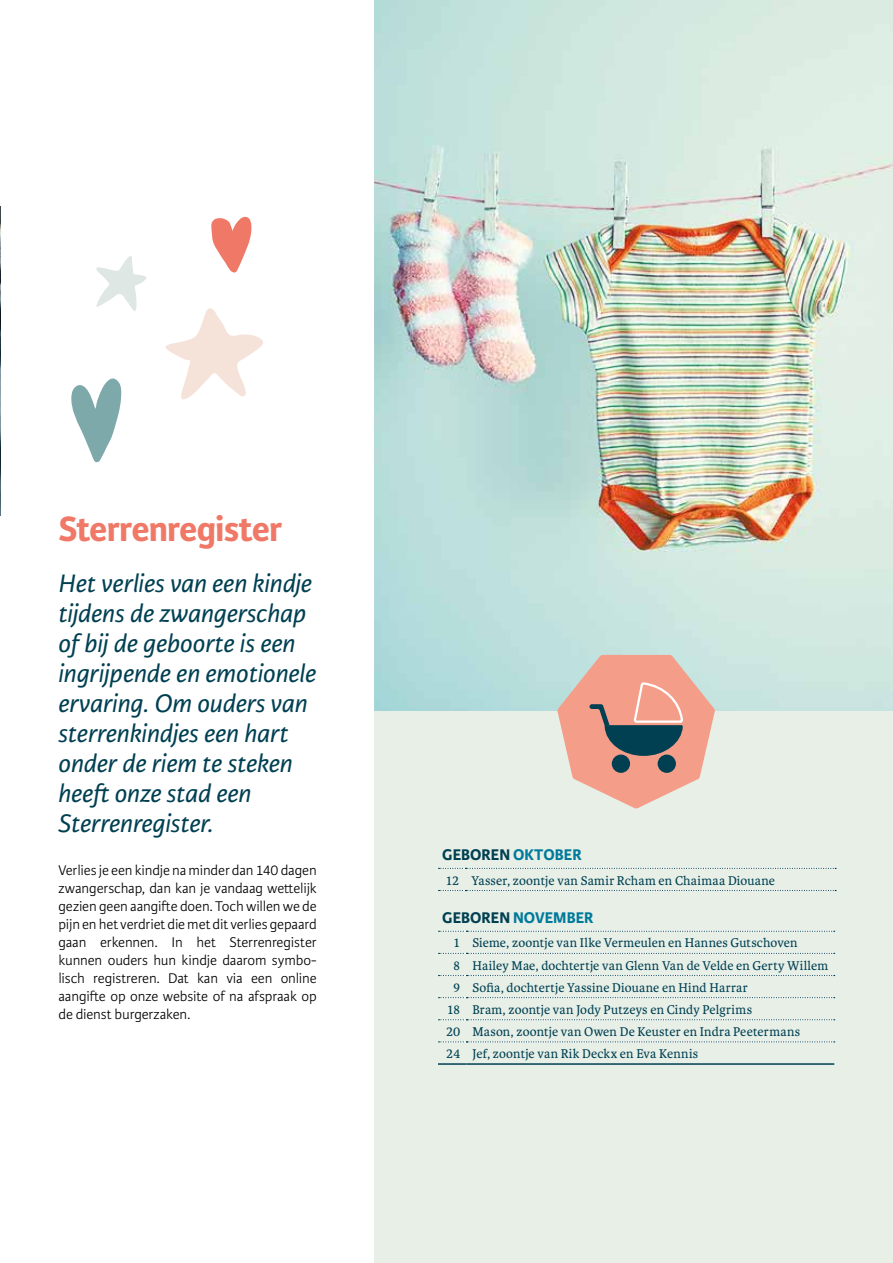
<style>
.page{position:relative;width:893px;height:1263px;background:#fff}
.page>*{position:absolute;margin:0;border:0;box-sizing:border-box;transform-origin:0 0}
.t1{font:700 37.5px "Karmina Sans";letter-spacing:-.025em;color:#ef7966}
.t2{font:italic 27px/30px "Karmina Sans";color:#004052}
.t3{font:700 16.5px "Karmina Sans";letter-spacing:.005em;color:#007a9b}
.t4{font:700 16.5px "Karmina Sans";letter-spacing:.005em;color:#004052}
.t5{font:300 15px/18px "Karmina Sans";letter-spacing:-.01em;color:#000;text-align:justify}
.t6{font:13.5px "Karmina";letter-spacing:.01em;color:#004052}
.s1{color:#007a9b}
.s2{color:#004052}
</style>
<div class="page">
<img style="left:0;top:206px;width:1px;height:309px">
<svg style="left:165px;top:308px;width:98px;height:92px"></svg>
<svg style="left:96px;top:256px;width:51px;height:55px"></svg>
<svg style="left:71px;top:378px;width:51px;height:84px"></svg>
<svg style="left:211px;top:216px;width:41px;height:57px"></svg>
<div style="left:374px;top:0;width:519px;height:1263px;background:#e7efe7"></div>
<img style="left:374px;top:0;width:519px;height:710px">
<svg style="left:439px;top:868px;width:397px;height:1px"></svg>
<svg style="left:439px;top:890px;width:397px;height:1px"></svg>
<svg style="left:439px;top:931px;width:396px;height:1px"></svg>
<svg style="left:439px;top:953px;width:396px;height:1px"></svg>
<svg style="left:439px;top:975px;width:396px;height:1px"></svg>
<svg style="left:439px;top:997px;width:396px;height:1px"></svg>
<svg style="left:439px;top:1019px;width:396px;height:1px"></svg>
<svg style="left:439px;top:1041px;width:396px;height:1px"></svg>
<hr style="left:438px;top:1063px;width:28px;height:2px;background:#004052">
<hr style="left:466px;top:1063px;width:368px;height:2px;background:#004052">
<svg style="left:557px;top:655px;width:158px;height:153px"></svg>
<h1 class="t1" style="left:58px;top:507px;width:225px">Sterrenregister</h1>
<h2 class="t2" style="left:58px;top:569px;width:259px">Het verlies van een kindje tijdens de zwangerschap of bij de geboorte is een ingrijpende en emotionele ervaring. Om ouders van sterrenkindjes een hart onder de riem te steken heeft onze stad een<br>Sterrenregister.</h2>
<p class="t5" style="left:58px;top:862px;width:260px">Verlies je een kindje na minder dan 140 dagen zwangerschap, dan kan je vandaag wettelijk gezien geen aangifte doen. Toch willen we de pijn en het verdriet die met dit verlies gepaard gaan erkennen. In het Sterrenregister kunnen ouders hun kindje daarom symbo&shy;lisch registreren. Dat kan via een online aangifte op onze website of na afspraak op de dienst burgerzaken.</p>
<p class="t4" style="left:442px;top:845px;width:141px">GEBOREN <span class="s1">OKTOBER</span></p>
<p class="t6" style="left:445px;top:873px;width:331px">12 Yasser, zoontje van Samir Rcham en Chaimaa Diouane</p>
<p class="t3" style="left:442px;top:908px;width:153px"><span class="s2">GEBOREN</span> NOVEMBER</p>
<p class="t6" style="left:453px;top:935px;width:346px">1 Sieme, zoontje van Ilke Vermeulen en Hannes Gutschoven</p>
<p class="t6" style="left:453px;top:958px;width:376px">8 Hailey Mae, dochtertje van Glenn Van de Velde en Gerty Willem</p>
<p class="t6" style="left:453px;top:980px;width:296px">9 Sofia, dochtertje Yassine Diouane en Hind Harrar</p>
<p class="t6" style="left:447px;top:1002px;width:307px">18 Bram, zoontje van Jody Putzeys en Cindy Pelgrims</p>
<p class="t6" style="left:446px;top:1024px;width:356px">20 Mason, zoontje van Owen De Keuster en Indra Peetermans</p>
<p class="t6" style="left:446px;top:1046px;width:253px">24 Jef, zoontje van Rik Deckx en Eva Kennis</p>
</div>
